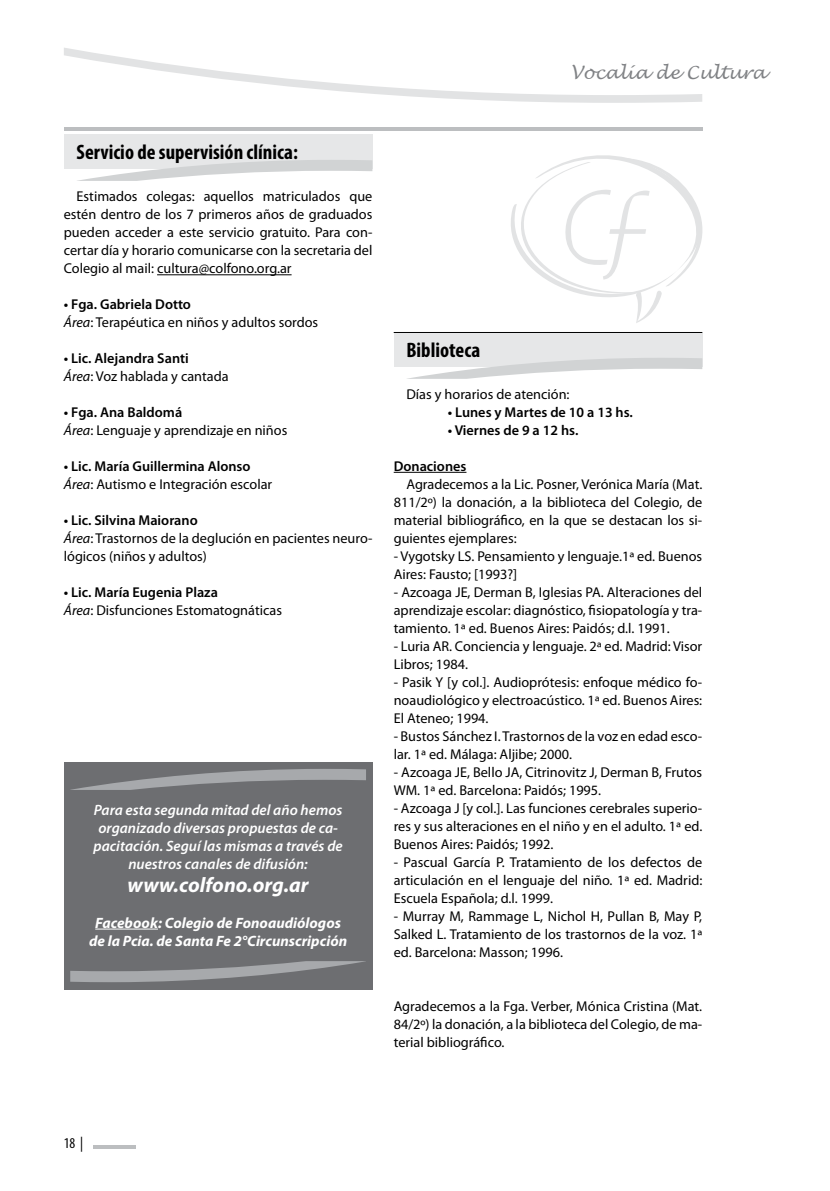
<style>
.page{position:relative;width:830px;height:1191px;background:#fff}
.page>*{position:absolute;margin:0;border:0;box-sizing:border-box;transform-origin:0 0}
.t1{font:700 condensed 21px "Myriad Pro";color:#000}
.t2{font:italic 700 21px "Myriad Pro";color:#fff}
.t3{font:italic 18px "Lucida Handwriting";color:#808285}
.t4{font:italic 600 15px/18px "Myriad Pro";color:#fff;text-align:center}
.t5{font:italic 700 15px/18px "Myriad Pro";color:#fff;text-align:center}
.t6{font:condensed 15px "Myriad Pro";color:#000}
.t7{font:14.25px/18px "Myriad Pro";color:#000;text-align:justify}
.t8{font:600 14.25px/18px "Myriad Pro";color:#000}
.s1{font-weight:600}
.s2{font-style:italic}
.s3{font-weight:400;font-style:italic}
.s4{font-weight:400}
</style>
<div class="page">
<hr style="left:94px;top:1145px;width:42px;height:3px;background:#bcbec0">
<svg style="left:64px;top:48px;width:638px;height:55px"></svg>
<div style="left:64px;top:134px;width:308px;height:35px;background:#e6e7e8"></div>
<div style="left:393px;top:332px;width:309px;height:35px;background:#e6e7e8"></div>
<svg style="left:77px;top:160px;width:295px;height:21px"></svg>
<svg style="left:407px;top:358px;width:295px;height:21px"></svg>
<hr style="left:393px;top:332px;width:309px;height:1px;background:#000">
<div style="left:64px;top:762px;width:308px;height:227px;background:#6d6e71"></div>
<hr style="left:95px;top:928px;width:63px;height:1px;background:#fff">
<svg style="left:70px;top:769px;width:296px;height:21px"></svg>
<svg style="left:70px;top:961px;width:296px;height:21px"></svg>
<hr style="left:64px;top:128px;width:638px;height:3px;background:#bcbec0">
<svg style="left:511px;top:158px;width:192px;height:165px"></svg>
<hr style="left:157px;top:274px;width:134px;height:1px;background:#000">
<hr style="left:393px;top:472px;width:73px;height:1px;background:#000">
<p class="t3" style="left:570px;top:62px;width:197px">Vocalía de Cultura</p>
<h1 class="t1" style="left:77px;top:139px;width:223px">Servicio de supervisión clínica:</h1>
<p class="t7" style="left:64px;top:187px;width:310px;text-indent:13px">Estimados colegas: aquellos matriculados que estén dentro de los 7 primeros años de graduados pueden acceder a este servicio gratuito. Para con&shy;certar día y horario comunicarse con la secretaria del Colegio al mail: cultura@colfono.org.ar</p>
<p class="t7" style="left:64px;top:295px;width:256px"><span class="s1">• Fga. Gabriela Dotto<br></span><span class="s2">Área</span>: Terapéutica en niños y adultos sordos</p>
<p class="t8" style="left:64px;top:349px;width:166px">• Lic. Alejandra Santi<br><span class="s3">Área</span><span class="s4">: Voz hablada y cantada</span></p>
<p class="t7" style="left:64px;top:403px;width:225px"><span class="s1">• Fga. Ana Baldomá<br></span><span class="s2">Área</span>: Lenguaje y aprendizaje en niños</p>
<p class="t8" style="left:64px;top:457px;width:210px">• Lic. María Guillermina Alonso<br><span class="s3">Área</span><span class="s4">: Autismo e Integración escolar</span></p>
<p class="t7" style="left:64px;top:511px;width:310px;text-align:left"><span class="s1">• Lic. Silvina Maiorano<br></span><span class="s2">Área</span>: Trastornos de la deglución en pacientes neuro&shy;lógicos (niños y adultos)</p>
<p class="t7" style="left:64px;top:583px;width:219px"><span class="s1">• Lic. María Eugenia Plaza<br></span><span class="s2">Área</span>: Disfunciones Estomatognáticas</p>
<p class="t4" style="left:93px;top:800px;width:250px">Para esta segunda mitad del año hemos organizado diversas propuestas de ca&shy;pacitación. Seguí las mismas a través de nuestros canales de difusión:</p>
<h1 class="t2" style="left:127px;top:870px;width:182px">www.colfono.org.ar</h1>
<p class="t5" style="left:89px;top:913px;width:259px">Facebook: Colegio de Fonoaudiólogos de la Pcia. de Santa Fe 2°Circunscripción</p>
<h1 class="t1" style="left:406px;top:337px;width:75px">Biblioteca</h1>
<p class="t7" style="left:406px;top:385px;width:164px">Días y horarios de atención:</p>
<p class="t8" style="left:447px;top:403px;width:186px">• Lunes y Martes de 10 a 13 hs.</p>
<p class="t8" style="left:447px;top:421px;width:132px">• Viernes de 9 a 12 hs.</p>
<p class="t8" style="left:393px;top:457px;width:74px">Donaciones</p>
<p class="t7" style="left:393px;top:475px;width:310px;text-indent:13px">Agradecemos a la Lic. Posner, Verónica María (Mat.<br>811/2º) la donación, a la biblioteca del Colegio, de material bibliográfico, en la que se destacan los si&shy;guientes ejemplares:</p>
<p class="t7" style="left:393px;top:547px;width:310px">- Vygotsky LS. Pensamiento y lenguaje.1ª ed. Buenos<br>Aires: Fausto; [1993?]</p>
<p class="t7" style="left:393px;top:583px;width:310px">- Azcoaga JE, Derman B, Iglesias PA. Alteraciones del aprendizaje escolar: diagnóstico, fisiopatología y tra&shy;tamiento. 1ª ed. Buenos Aires: Paidós; d.l. 1991.</p>
<p class="t7" style="left:393px;top:637px;width:310px">- Luria AR. Conciencia y lenguaje. 2ª ed. Madrid: Visor<br>Libros; 1984.</p>
<p class="t7" style="left:393px;top:673px;width:310px">- Pasik Y [y col.]. Audioprótesis: enfoque médico fo&shy;noaudiológico y electroacústico. 1ª ed. Buenos Aires:<br>El Ateneo; 1994.</p>
<p class="t7" style="left:393px;top:727px;width:310px">- Bustos Sánchez I. Trastornos de la voz en edad esco&shy;lar. 1ª ed. Málaga: Aljibe; 2000.</p>
<p class="t7" style="left:393px;top:763px;width:310px">- Azcoaga JE, Bello JA, Citrinovitz J, Derman B, Frutos<br>WM. 1ª ed. Barcelona: Paidós; 1995.</p>
<p class="t7" style="left:393px;top:799px;width:310px">- Azcoaga J [y col.]. Las funciones cerebrales superio&shy;res y sus alteraciones en el niño y en el adulto. 1ª ed.<br>Buenos Aires: Paidós; 1992.</p>
<p class="t7" style="left:393px;top:853px;width:310px">- Pascual García P. Tratamiento de los defectos de articulación en el lenguaje del niño. 1ª ed. Madrid:<br>Escuela Española; d.l. 1999.</p>
<p class="t7" style="left:393px;top:907px;width:310px">- Murray M, Rammage L, Nichol H, Pullan B, May P, Salked L. Tratamiento de los trastornos de la voz. 1ª ed. Barcelona: Masson; 1996.</p>
<p class="t7" style="left:393px;top:997px;width:310px">Agradecemos a la Fga. Verber, Mónica Cristina (Mat.<br>84/2º) la donación, a la biblioteca del Colegio, de ma&shy;terial bibliográfico.</p>
<p class="t6" style="left:64px;top:1134px;width:21px">18 |</p>
</div>
